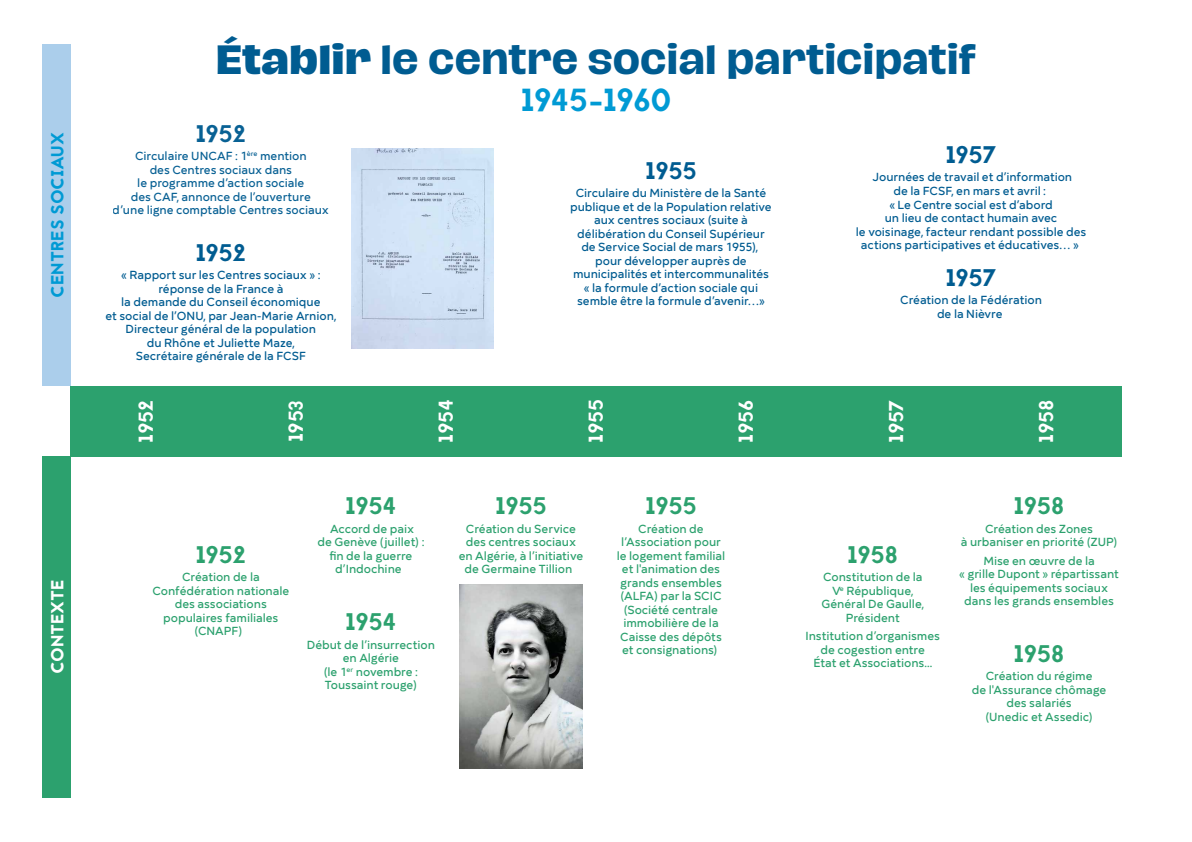
<style>
.page{position:relative;width:1192px;height:842px;background:#fff}
.page>*{position:absolute;margin:0;border:0;box-sizing:border-box;transform-origin:0 0}
.t1{font:700 37.5px "Hagrid Text";letter-spacing:-.015em;color:#005c91}
.t2{font:31.9px "Jaapokki";letter-spacing:-.05em;color:#009ad4}
.t3{font:24px "Jaapokki";letter-spacing:-.03em;color:#2ca16e}
.t4{font:24px "Jaapokki";letter-spacing:-.03em;color:#005c91}
.t5{font:20px "Jaapokki";letter-spacing:-.03em;color:#fff}
.t6{font:17.5px "Jaapokki";letter-spacing:-.01em;color:#009ad4}
.t7{font:17.5px "Jaapokki";letter-spacing:-.01em;color:#fff}
.t8{font:500 12px/13.5px "Mirai";letter-spacing:-.005em;color:#005c91;text-align:center}
.t9{font:500 12px/13.5px "Mirai";letter-spacing:-.005em;color:#2ca16e;text-align:center}
.s1{font-weight:800}
</style>
<div class="page">
<div style="left:43px;top:456px;width:28px;height:341px;background:#2ca16e"></div>
<div style="left:43px;top:45px;width:28px;height:341px;background:#abceeb"></div>
<div style="left:71px;top:386px;width:150px;height:70px;background:#2ca16e"></div>
<div style="left:221px;top:386px;width:150px;height:70px;background:#2ca16e"></div>
<div style="left:371px;top:386px;width:150px;height:70px;background:#2ca16e"></div>
<div style="left:521px;top:386px;width:150px;height:70px;background:#2ca16e"></div>
<div style="left:671px;top:386px;width:150px;height:70px;background:#2ca16e"></div>
<div style="left:821px;top:386px;width:150px;height:70px;background:#2ca16e"></div>
<div style="left:971px;top:386px;width:150px;height:70px;background:#2ca16e"></div>
<img style="left:352px;top:149px;width:142px;height:200px">
<img style="left:459px;top:584px;width:124px;height:184px">
<h3 class="t6" style="left:45px;top:298px;width:167px;rotate:-90deg">CENTRES SOCIAUX</h3>
<h3 class="t7" style="left:45px;top:674px;width:96px;rotate:-90deg">CONTEXTE</h3>
<h1 class="t1" style="left:216px;top:39px;width:762px"><span class="s1">Établir</span> le centre social participatif</h1>
<h2 class="t2" style="left:520px;top:78px;width:153px">1945-1960</h2>
<h3 class="t4" style="left:195px;top:117px;width:53px">1952</h3>
<p class="t8" style="left:113px;top:148px;width:218px">Circulaire UNCAF : 1<sup>ère</sup> mention<br>des Centres sociaux dans<br>le programme d’action sociale<br>des CAF, annonce de l’ouverture<br>d’une ligne comptable Centres sociaux</p>
<h3 class="t4" style="left:645px;top:154px;width:53px">1955</h3>
<p class="t8" style="left:570px;top:185px;width:203px">Circulaire du Ministère de la Santé publique et de la Population relative aux centres sociaux (suite à délibération du Conseil Supérieur de Service Social de mars 1955), pour développer auprès de municipalités et intercommunalités « la formule d’action sociale qui semble être la formule d’avenir…»</p>
<h3 class="t4" style="left:195px;top:235px;width:53px">1952</h3>
<p class="t8" style="left:105px;top:267px;width:232px">« Rapport sur les Centres sociaux » : réponse de la France à<br>la demande du Conseil économique<br>et social de l’ONU, par Jean-Marie Arnion,<br>Directeur général de la population<br>du Rhône et Juliette Maze,<br>Secrétaire générale de la FCSF</p>
<h3 class="t4" style="left:945px;top:138px;width:53px">1957</h3>
<p class="t8" style="left:856px;top:169px;width:232px">Journées de travail et d’information<br>de la FCSF, en mars et avril :<br>« Le Centre social est d’abord<br>un lieu de contact humain avec<br>le voisinage, facteur rendant possible des actions participatives et éducatives… »</p>
<h3 class="t4" style="left:945px;top:261px;width:53px">1957</h3>
<p class="t8" style="left:900px;top:292px;width:143px">Création de la Fédération de la Nièvre</p>
<h3 class="t5" style="left:132px;top:442px;width:45px;rotate:-90deg">1952</h3>
<h3 class="t5" style="left:282px;top:442px;width:44px;rotate:-90deg">1953</h3>
<h3 class="t5" style="left:432px;top:443px;width:45px;rotate:-90deg">1954</h3>
<h3 class="t5" style="left:582px;top:443px;width:45px;rotate:-90deg">1955</h3>
<h3 class="t5" style="left:732px;top:442px;width:45px;rotate:-90deg">1956</h3>
<h3 class="t5" style="left:882px;top:443px;width:45px;rotate:-90deg">1957</h3>
<h3 class="t5" style="left:1032px;top:442px;width:45px;rotate:-90deg">1958</h3>
<h3 class="t3" style="left:195px;top:538px;width:53px">1952</h3>
<p class="t9" style="left:152px;top:569px;width:139px">Création de la<br>Confédération nationale des associations populaires familiales (CNAPF)</p>
<h3 class="t3" style="left:345px;top:489px;width:53px">1954</h3>
<p class="t9" style="left:317px;top:520px;width:109px">Accord de paix<br>de Genève (juillet) : fin de la guerre d’Indochine</p>
<h3 class="t3" style="left:345px;top:605px;width:53px">1954</h3>
<p class="t9" style="left:307px;top:637px;width:130px">Début de l’insurrection en Algérie<br>(le 1<sup>er</sup> novembre :<br>Toussaint rouge)</p>
<h3 class="t3" style="left:495px;top:489px;width:53px">1955</h3>
<p class="t9" style="left:459px;top:520px;width:126px">Création du Service des centres sociaux en Algérie, à l’initiative de Germaine Tillion</p>
<h3 class="t3" style="left:645px;top:489px;width:53px">1955</h3>
<p class="t9" style="left:617px;top:520px;width:110px">Création de l’Association pour le logement familial et l'animation des grands ensembles (ALFA) par la SCIC (Société centrale immobilière de la<br>Caisse des dépôts et consignations)</p>
<h3 class="t3" style="left:847px;top:538px;width:53px">1958</h3>
<p class="t9" style="left:821px;top:569px;width:104px">Constitution de la<br>V<sup>e</sup> République,<br>Général De Gaulle,<br>Président</p>
<p class="t9" style="left:805px;top:628px;width:136px">Institution d’organismes de cogestion entre<br>État et Associations...</p>
<h3 class="t3" style="left:1014px;top:489px;width:53px">1958</h3>
<p class="t9" style="left:961px;top:520px;width:158px">Création des Zones<br>à urbaniser en priorité (ZUP)</p>
<p class="t9" style="left:959px;top:552px;width:161px">Mise en œuvre de la<br>« grille Dupont » répartissant les équipements sociaux dans les grands ensembles</p>
<h3 class="t3" style="left:1014px;top:637px;width:53px">1958</h3>
<p class="t9" style="left:972px;top:668px;width:136px">Création du régime<br>de l'Assurance chômage des salariés<br>(Unedic et Assedic)</p>
</div>
